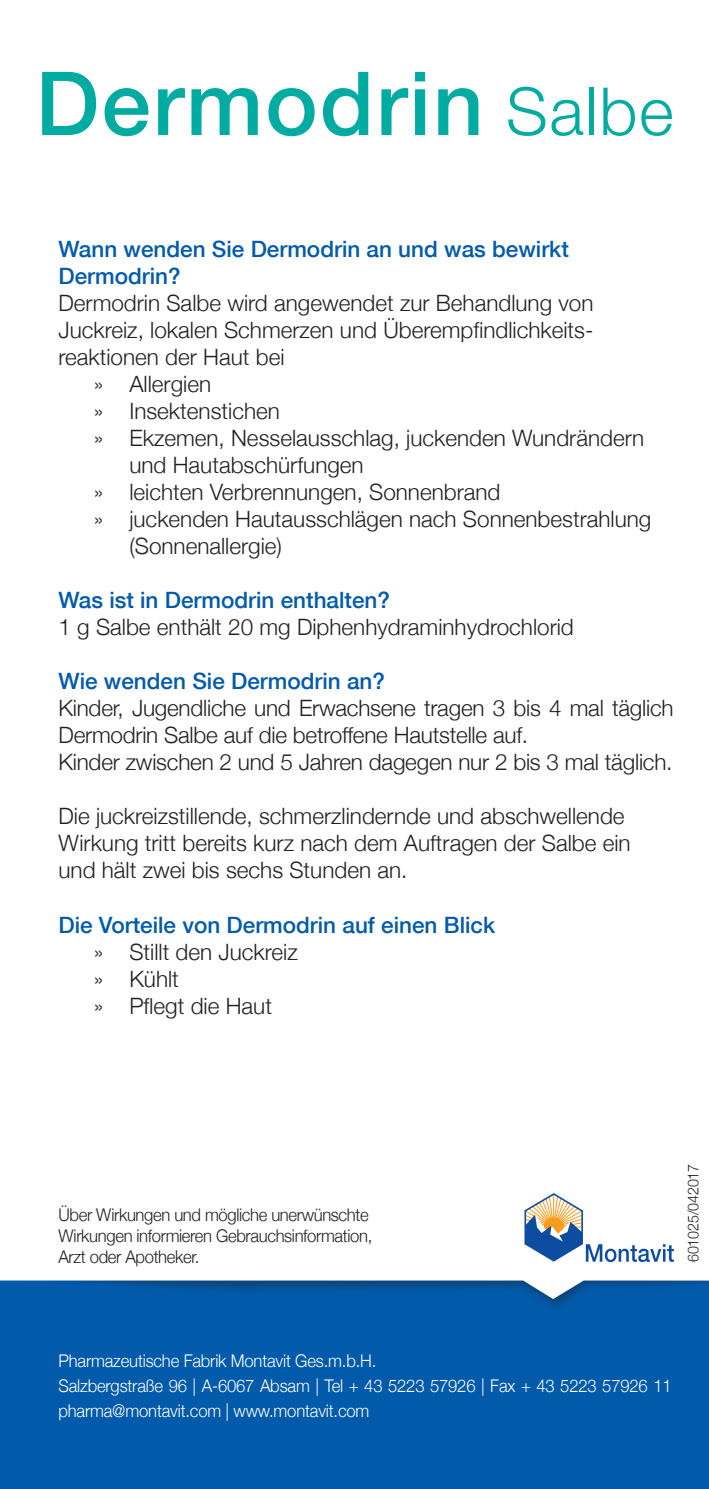
<style>
.page{position:relative;width:709px;height:1489px;background:#fff}
.page>*{position:absolute;margin:0;border:0;box-sizing:border-box;transform-origin:0 0}
.t1{font:500 88.25px "Helvetica Neue";letter-spacing:.025em;color:#00aca2}
.t2{font:300 22.5px/27px "Helvetica Neue";color:#231f20}
.t3{font:500 22.5px/27px "Helvetica Neue";color:#015aaa}
.t4{font:300 17.5px/25px "Helvetica Neue";letter-spacing:-.01em;color:#fff;scale:.95 1}
.t5{font:300 17.5px/21px "Helvetica Neue";letter-spacing:-.02em;color:#231f20;scale:.95 1}
.t6{font:300 15px "Helvetica Neue";letter-spacing:-.01em;color:#231f20;scale:.95 1}
.s1{font-weight:300;font-size:66.25px}
</style>
<div class="page">
<div style="left:0;top:1192px;width:709px;height:296px;background:#015aaa"></div>
<svg style="left:0;top:1192px;width:709px;height:106px;background:#d1dfed"></svg>
<svg style="left:524px;top:1192px;width:150px;height:69px"></svg>
<h1 class="t1" style="left:35px;top:50px;width:639px">Dermodrin <span class="s1">Salbe</span></h1>
<p class="t3" style="left:58px;top:235px;width:512px">Wann wenden Sie Dermodrin an und was bewirkt<br>Dermodrin?</p>
<p class="t2" style="left:58px;top:289px;width:536px">Dermodrin Salbe wird angewendet zur Behandlung von</p>
<p class="t2" style="left:58px;top:316px;width:536px">Juckreiz, lokalen Schmerzen und Überempfindlichkeits-</p>
<p class="t2" style="left:58px;top:343px;width:227px">reaktionen der Haut bei</p>
<p class="t2" style="left:94px;top:370px;width:119px">» Allergien</p>
<p class="t2" style="left:94px;top:397px;width:187px">» Insektenstichen</p>
<p class="t2" style="left:94px;top:424px;width:552px">» Ekzemen, Nesselausschlag, juckenden Wundrändern</p>
<p class="t2" style="left:129px;top:451px;width:236px">und Hautabschürfungen</p>
<p class="t2" style="left:94px;top:478px;width:408px">» leichten Verbrennungen, Sonnenbrand</p>
<p class="t2" style="left:94px;top:505px;width:559px">» juckenden Hautausschlägen nach Sonnenbestrahlung</p>
<p class="t2" style="left:129px;top:532px;width:154px">(Sonnenallergie)</p>
<p class="t3" style="left:58px;top:586px;width:333px">Was ist in Dermodrin enthalten?</p>
<p class="t2" style="left:58px;top:613px;width:517px">1 g Salbe enthält 20 mg Diphenhydraminhydrochlorid</p>
<p class="t3" style="left:58px;top:667px;width:328px">Wie wenden Sie Dermodrin an?</p>
<p class="t2" style="left:58px;top:694px;width:616px">Kinder, Jugendliche und Erwachsene tragen 3 bis 4 mal täglich<br>Dermodrin Salbe auf die betroffene Hautstelle auf.<br>Kinder zwischen 2 und 5 Jahren dagegen nur 2 bis 3 mal täglich.</p>
<p class="t2" style="left:58px;top:802px;width:573px">Die juckreizstillende, schmerzlindernde und abschwellende<br>Wirkung tritt bereits kurz nach dem Auftragen der Salbe ein und hält zwei bis sechs Stunden an.</p>
<p class="t3" style="left:58px;top:910px;width:438px">Die Vorteile von Dermodrin auf einen Blick</p>
<p class="t2" style="left:94px;top:937px;width:205px">» Stillt den Juckreiz » Kühlt<br>» Pflegt die Haut</p>
<p class="t5" style="left:58px;top:1203px;width:332px">Über Wirkungen und mögliche unerwünschte<br>Wirkungen informieren Gebrauchsinformation,<br>Arzt oder Apotheker.</p>
<p class="t6" style="left:684px;top:1261px;width:105px;rotate:-90deg">601025/042017</p>
<p class="t4" style="left:58px;top:1348px;width:647px">Pharmazeutische Fabrik Montavit Ges.m.b.H.<br>Salzbergstraße 96 | A-6067 Absam | Tel + 43 5223 57926 | Fax + 43 5223 57926 11 pharma@montavit.com | www.montavit.com</p>
</div>
